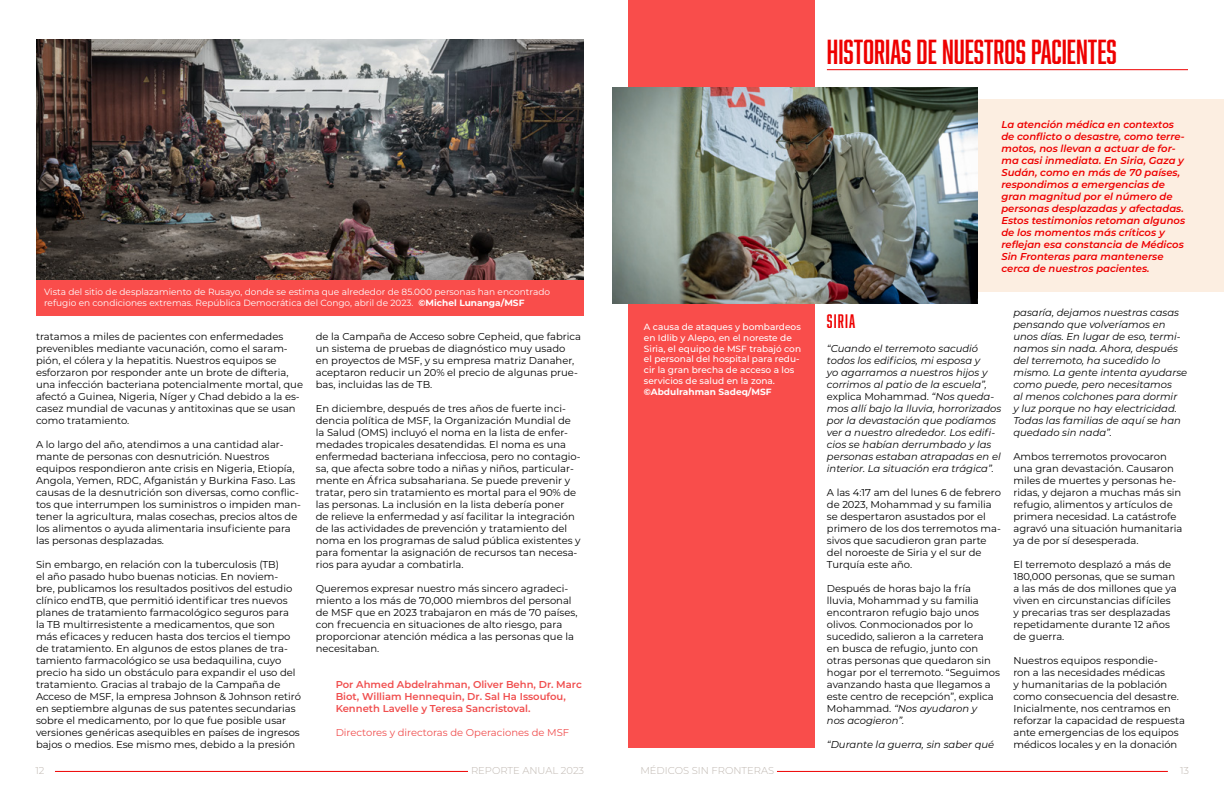
<style>
.page{position:relative;width:1224px;height:792px;background:#fff}
.page>*{position:absolute;margin:0;border:0;box-sizing:border-box;transform-origin:0 0}
.t1{font:32px "Abolition";color:#e00}
.t2{font:18px "Abolition";letter-spacing:.06em;color:#e00}
.t3{font:10px/12px "Montserrat";color:#000}
.t4{font:italic 10px/12px "Montserrat";color:#000}
.t5{font:italic 600 10px/12px "Montserrat";color:#e00}
.t6{font:600 10px/12px "Montserrat";color:#f04e4e}
.t7{font:300 10px "Montserrat";color:#bfb7b0}
.t8{font:10px "Montserrat";color:#f04e4e}
.t9{font:9px/10.8px "Montserrat";color:#fff}
.t10{font:500 9px/10.8px "Montserrat";color:#fff}
.t11{font:700 9px "Montserrat";color:#fff}
.s1{font-weight:700}
.s2{font-style:normal}
.s3{font-style:italic}
</style>
<div class="page">
<hr style="left:777px;top:771px;width:391px;height:1px;background:#e00">
<hr style="left:55px;top:771px;width:413px;height:1px;background:#e00">
<img style="left:36px;top:40px;width:548px;height:240px">
<div style="left:36px;top:280px;width:548px;height:36px;background:#f94d4b"></div>
<div style="left:629px;top:0;width:186px;height:748px;background:#f94d4b"></div>
<div style="left:877px;top:100px;width:347px;height:192px;background:#fceee1"></div>
<img style="left:612px;top:87px;width:365px;height:217px">
<hr style="left:827px;top:69px;width:361px;height:1px;background:#e00">
<h1 class="t1" style="left:827px;top:33px;width:291px">HISTORIAS DE NUESTROS PACIENTES</h1>
<p class="t9" style="left:44px;top:286px;width:508px">Vista del sitio de desplazamiento de Rusayo, donde se estima que alrededor de 85.000 personas han encontrado refugio en condiciones extremas. República Democrática del Congo, abril de 2023. <span class="s1">©Michel Lunanga/MSF</span></p>
<p class="t3" style="left:36px;top:330px;width:269px">tratamos a miles de pacientes con enfermedades prevenibles mediante vacunación, como el saram&shy;pión, el cólera y la hepatitis. Nuestros equipos se esforzaron por responder ante un brote de difteria, una infección bacteriana potencialmente mortal, que afectó a Guinea, Nigeria, Níger y Chad debido a la es&shy;casez mundial de vacunas y antitoxinas que se usan como tratamiento.</p>
<p class="t3" style="left:36px;top:438px;width:267px">A lo largo del año, atendimos a una cantidad alar&shy;mante de personas con desnutrición. Nuestros equipos respondieron ante crisis en Nigeria, Etiopía, Angola, Yemen, RDC, Afganistán y Burkina Faso. Las causas de la desnutrición son diversas, como conflic&shy;tos que interrumpen los suministros o impiden man&shy;tener la agricultura, malas cosechas, precios altos de los alimentos o ayuda alimentaria insuficiente para las personas desplazadas.</p>
<p class="t3" style="left:36px;top:558px;width:266px">Sin embargo, en relación con la tuberculosis (TB)<br>el año pasado hubo buenas noticias. En noviem-<br>bre, publicamos los resultados positivos del estudio clínico endTB, que permitió identificar tres nuevos planes de tratamiento farmacológico seguros para<br>la TB multirresistente a medicamentos, que son<br>más eficaces y reducen hasta dos tercios el tiempo de tratamiento. En algunos de estos planes de tra&shy;tamiento farmacológico se usa bedaquilina, cuyo precio ha sido un obstáculo para expandir el uso del tratamiento. Gracias al trabajo de la Campaña de Acceso de MSF, la empresa Johnson &amp; Johnson retiró en septiembre algunas de sus patentes secundarias sobre el medicamento, por lo que fue posible usar versiones genéricas asequibles en países de ingresos bajos o medios. Ese mismo mes, debido a la presión</p>
<p class="t3" style="left:316px;top:330px;width:267px">de la Campaña de Acceso sobre Cepheid, que fabrica un sistema de pruebas de diagnóstico muy usado<br>en proyectos de MSF, y su empresa matriz Danaher, aceptaron reducir un 20% el precio de algunas prue&shy;bas, incluidas las de TB.</p>
<p class="t3" style="left:316px;top:402px;width:266px">En diciembre, después de tres años de fuerte inci&shy;dencia política de MSF, la Organización Mundial de la Salud (OMS) incluyó el noma en la lista de enfer&shy;medades tropicales desatendidas. El noma es una enfermedad bacteriana infecciosa, pero no contagio&shy;sa, que afecta sobre todo a niñas y niños, particular&shy;mente en África subsahariana. Se puede prevenir y tratar, pero sin tratamiento es mortal para el 90% de las personas. La inclusión en la lista debería poner<br>de relieve la enfermedad y así facilitar la integración de las actividades de prevención y tratamiento del noma en los programas de salud pública existentes y para fomentar la asignación de recursos tan necesa&shy;rios para ayudar a combatirla.</p>
<p class="t3" style="left:316px;top:582px;width:263px">Queremos expresar nuestro más sincero agradeci&shy;miento a los más de 70,000 miembros del personal de MSF que en 2023 trabajaron en más de 70 países, con frecuencia en situaciones de alto riesgo, para proporcionar atención médica a las personas que la necesitaban.</p>
<p class="t6" style="left:336px;top:678px;width:248px">Por Ahmed Abdelrahman, Oliver Behn, Dr. Marc<br>Biot, William Hennequin, Dr. Sal Ha Issoufou,<br>Kenneth Lavelle y Teresa Sancristoval.</p>
<p class="t8" style="left:336px;top:725px;width:235px">Directores y directoras de Operaciones de MSF</p>
<p class="t10" style="left:644px;top:321px;width:159px">A causa de ataques y bombardeos en Idlib y Alepo, en el noreste de<br>Siria, el equipo de MSF trabajó con el personal del hospital para redu&shy;cir la gran brecha de acceso a los servicios de salud en la zona.</p>
<p class="t11" style="left:644px;top:385px;width:129px">©Abdulrahman Sadeq/MSF</p>
<p class="t5" style="left:1001px;top:118px;width:185px">La atención médica en contextos de conflicto o desastre, como terre&shy;motos, nos llevan a actuar de for&shy;ma casi inmediata. En Siria, Gaza y<br>Sudán, como en más de 70 países, respondimos a emergencias de gran magnitud por el número de personas desplazadas y afectadas.<br>Estos testimonios retoman algunos de los momentos más críticos y reflejan esa constancia de Médicos<br>Sin Fronteras para mantenerse cerca de nuestros pacientes.</p>
<h2 class="t2" style="left:827px;top:310px;width:30px">SIRIA</h2>
<p class="t4" style="left:827px;top:342px;width:176px">“Cuando el terremoto sacudió todos los edificios, mi esposa y<br>yo agarramos a nuestros hijos y corrimos al patio de la escuela”, <span class="s2">explica Mohammad.</span> “Nos queda&shy;mos allí bajo la lluvia, horrorizados por la devastación que podíamos ver a nuestro alrededor. Los edifi&shy;cios se habían derrumbado y las personas estaban atrapadas en el interior. La situación era trágica”.</p>
<p class="t3" style="left:827px;top:486px;width:176px">A las 4:17 am del lunes 6 de febrero de 2023, Mohammad y su familia se despertaron asustados por el primero de los dos terremotos ma&shy;sivos que sacudieron gran parte del noroeste de Siria y el sur de<br>Turquía este año.</p>
<p class="t3" style="left:827px;top:582px;width:175px">Después de horas bajo la fría lluvia, Mohammad y su familia encontraron refugio bajo unos olivos. Conmocionados por lo sucedido, salieron a la carretera<br>en busca de refugio, junto con otras personas que quedaron sin hogar por el terremoto. “Seguimos avanzando hasta que llegamos a este centro de recepción”, explica<br>Mohammad. <span class="s3">“Nos ayudaron y<br>nos acogieron”.</span></p>
<p class="t4" style="left:827px;top:738px;width:169px">“Durante la guerra, sin saber qué</p>
<p class="t4" style="left:1013px;top:306px;width:175px">pasaría, dejamos nuestras casas pensando que volveríamos en unos días. En lugar de eso, termi&shy;namos sin nada. Ahora, después del terremoto, ha sucedido lo mismo. La gente intenta ayudarse como puede, pero necesitamos<br>al menos colchones para dormir<br>y luz porque no hay electricidad.<br>Todas las familias de aquí se han quedado sin nada”.</p>
<p class="t3" style="left:1013px;top:450px;width:170px">Ambos terremotos provocaron una gran devastación. Causaron miles de muertes y personas he&shy;ridas, y dejaron a muchas más sin refugio, alimentos y artículos de primera necesidad. La catástrofe agravó una situación humanitaria ya de por sí desesperada.</p>
<p class="t3" style="left:1013px;top:558px;width:165px">El terremoto desplazó a más de<br>180,000 personas, que se suman a las más de dos millones que ya viven en circunstancias difíciles y precarias tras ser desplazadas repetidamente durante 12 años de guerra.</p>
<p class="t3" style="left:1013px;top:654px;width:173px">Nuestros equipos respondie-<br>ron a las necesidades médicas<br>y humanitarias de la población como consecuencia del desastre.<br>Inicialmente, nos centramos en reforzar la capacidad de respuesta ante emergencias de los equipos médicos locales y en la donación</p>
<p class="t7" style="left:35px;top:763px;width:11px">12</p>
<p class="t7" style="left:471px;top:763px;width:115px">REPORTE ANUAL 2023</p>
<p class="t7" style="left:640px;top:763px;width:135px">MÉDICOS SIN FRONTERAS</p>
<p class="t7" style="left:1180px;top:763px;width:11px">13</p>
</div>
